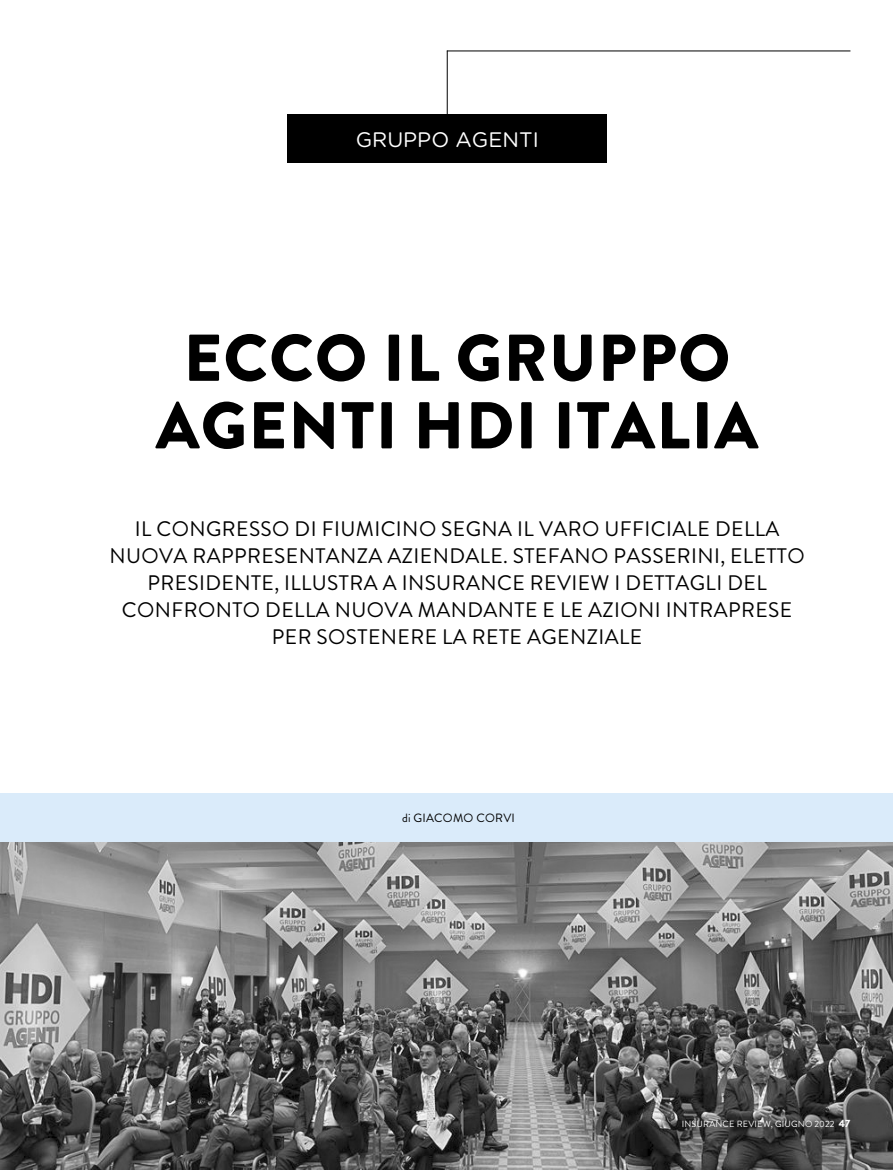
<style>
.page{position:relative;width:893px;height:1170px;background:#fff}
.page>*{position:absolute;margin:0;border:0;box-sizing:border-box;transform-origin:0 0}
.t1{font:900 66px/67.5px "Brandon Grotesque";letter-spacing:.02em;color:#000;text-align:center}
.t2{font:21px/27px "Brandon Grotesque";letter-spacing:.02em;color:#000;text-align:center}
.t3{font:21px "Gotham Rounded";color:#fff}
.t4{font:12px "Brandon Grotesque";letter-spacing:.02em;color:#000}
.t5{font:9px "Brandon Grotesque";letter-spacing:.02em;color:#fff}
.s1{font-weight:900;font-size:10.5px}
</style>
<div class="page">
<div style="left:0;top:793px;width:893px;height:49px;background:#daebfa"></div>
<hr style="left:447px;top:51px;width:1px;height:96px;background:#000">
<hr style="left:447px;top:51px;width:403px;height:1px;background:#000">
<img style="left:0;top:842px;width:893px;height:327px">
<div style="left:287px;top:114px;width:320px;height:48px;background:#000"></div>
<p class="t3" style="left:356px;top:125px;width:185px">GRUPPO AGENTI</p>
<h1 class="t1" style="left:156px;top:325px;width:604px">ECCO IL GRUPPO<br>AGENTI HDI ITALIA</h1>
<p class="t2" style="left:109px;top:515px;width:697px">IL CONGRESSO DI FIUMICINO SEGNA IL VARO UFFICIALE DELLA NUOVA RAPPRESENTANZA AZIENDALE. STEFANO PASSERINI, ELETTO PRESIDENTE, ILLUSTRA A INSURANCE REVIEW I DETTAGLI DEL CONFRONTO DELLA NUOVA MANDANTE E LE AZIONI INTRAPRESE PER SOSTENERE LA RETE AGENZIALE</p>
<p class="t4" style="left:402px;top:809px;width:114px">di GIACOMO CORVI</p>
<p class="t5" style="left:682px;top:1117px;width:170px">INSURANCE REVIEW, GIUGNO 2022 <span class="s1">47</span></p>
</div>
